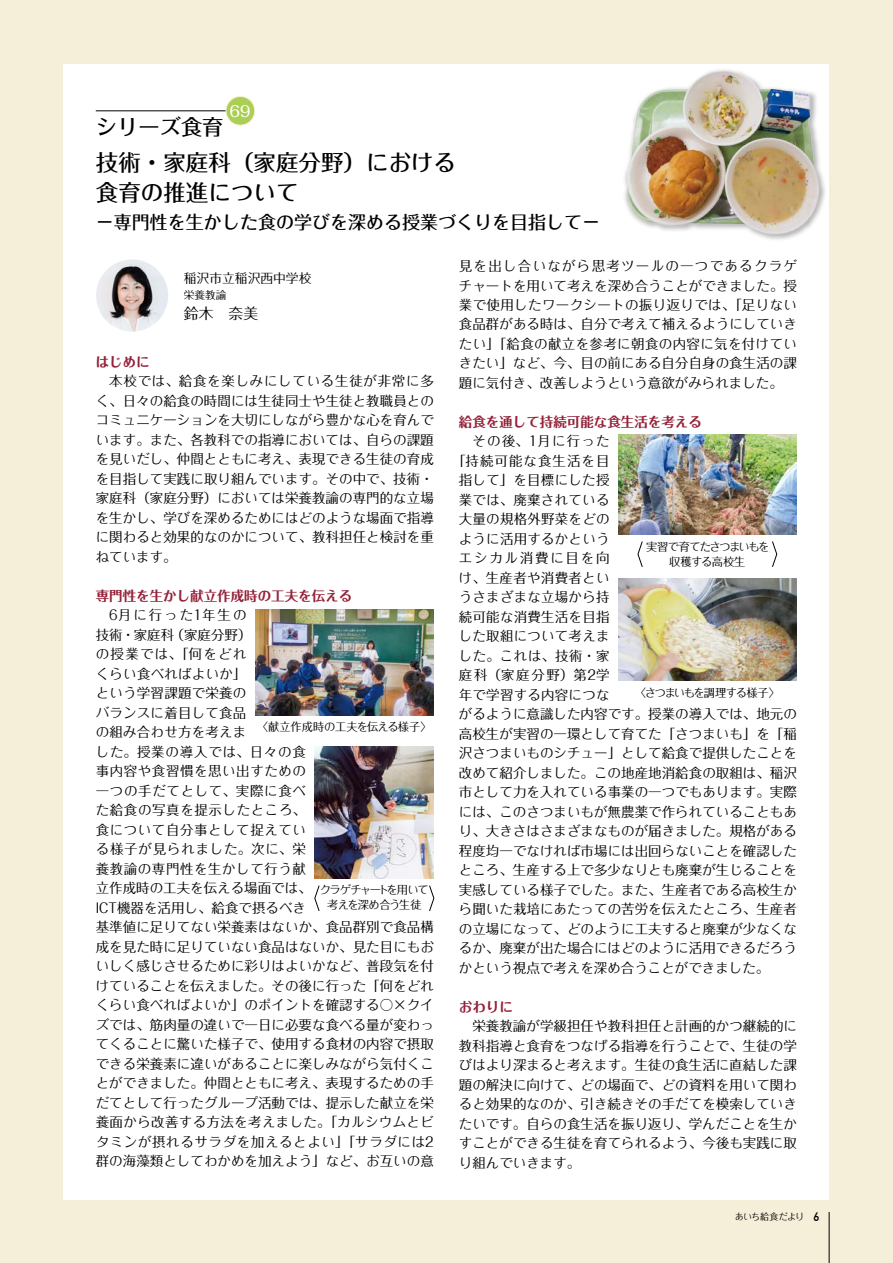
<style>
.page{position:relative;width:893px;height:1263px;background:#fff}
.page>*{position:absolute;margin:0;border:0;box-sizing:border-box;transform-origin:0 0}
.t1{font:500 22.5px/30px "Folk Pro";color:#000}
.t2{font:500 21.3px "Folk Pro";color:#000}
.t3{font:500 18px "Folk Pro";color:#000}
.t4{font:14.85px "Folk Pro";color:#000}
.t5{font:500 14.85px "Folk Pro";color:#fff}
.t6{font:13.5px/19.5px "Folk Pro";color:#000;text-align:justify}
.t7{font:700 13.5px "Folk Pro";color:#942239}
.t8{font:13.5px "Folk Pro";letter-spacing:.02em;color:#000}
.t9{font:13.5px "Folk Pro";letter-spacing:.085em;color:#000}
.t10{font:13.5px "Folk Pro";letter-spacing:.075em;color:#000}
.t11{font:13.5px "Folk Pro";letter-spacing:.125em;color:#000}
.t12{font:13.5px "Folk Pro";letter-spacing:.13em;color:#000}
.t13{font:12.75px "Folk Pro";color:#000}
.t14{font:11.4px/15px "P Folk Pro N";letter-spacing:-.1em;color:#000;text-align:center}
.t15{font:11.4px/15px "P Folk Pro N";letter-spacing:-.08em;color:#000;text-align:center}
.t16{font:11.4px "P Folk Pro N";letter-spacing:-.01em;color:#000}
.t17{font:11.4px "P Folk Pro N";letter-spacing:-.105em;color:#000}
.t18{font:10.65px "Folk Pro";color:#000}
.t19{font:9px "P Folk Pro N";letter-spacing:-.06em;color:#000}
.s1{font-family:"DIN Alternate";font-weight:700;font-size:12px}
</style>
<div class="page">
<div style="left:1px;top:0;width:892px;height:1263px;background:#f5eed8"></div>
<div style="left:64px;top:64px;width:765px;height:1135px;background:#fff"></div>
<img style="left:624px;top:71px;width:201px;height:166px">
<img style="left:96px;top:259px;width:72px;height:73px;border-radius:36px">
<hr style="left:96px;top:110px;width:132px;height:1px;background:#000">
<div style="left:226px;top:96px;width:29px;height:29px;background:#aacf54;border-radius:50%"></div>
<div style="left:225px;top:96px;width:30px;height:30px;border:1px solid #f5f0d6;border-radius:50%"></div>
<img style="left:255px;top:609px;width:179px;height:106px">
<img style="left:315px;top:746px;width:119px;height:132px">
<img style="left:618px;top:435px;width:179px;height:100px">
<img style="left:618px;top:579px;width:179px;height:102px">
<svg style="left:429px;top:885px;width:5px;height:26px"></svg>
<svg style="left:314px;top:885px;width:6px;height:26px"></svg>
<svg style="left:772px;top:541px;width:5px;height:26px"></svg>
<svg style="left:637px;top:541px;width:6px;height:26px"></svg>
<hr style="left:829px;top:1212px;width:1px;height:51px;background:#000">
<p class="t5" style="left:230px;top:99px;width:22px">69</p>
<h2 class="t2" style="left:96px;top:109px;width:129px">シリーズ食育</h2>
<h1 class="t1" style="left:96px;top:144px;width:362px">技術・家庭科（家庭分野）における食育の推進について</h1>
<h3 class="t3" style="left:96px;top:207px;width:506px">－専門性を生かした食の学びを深める授業づくりを目指して－</h3>
<p class="t13" style="left:184px;top:267px;width:129px">稲沢市立稲沢西中学校</p>
<p class="t18" style="left:184px;top:286px;width:44px">栄養教諭</p>
<p class="t4" style="left:184px;top:300px;width:76px">鈴木　奈美</p>
<p class="t7" style="left:96px;top:350px;width:55px">はじめに</p>
<p class="t6" style="left:96px;top:369px;width:340px">　本校では、給食を楽しみにしている生徒が非常に多く、日々の給食の時間には生徒同士や生徒と教職員とのコミュニケーションを大切にしながら豊かな心を育んでいます。また、各教科での指導においては、自らの課題を見いだし、仲間とともに考え、表現できる生徒の育成を目指して実践に取り組んでいます。その中で、技術・家庭科（家庭分野）においては栄養教諭の専門的な立場を生かし、学びを深めるためにはどのような場面で指導に関わると効果的なのかについて、教科担任と検討を重ねています。</p>
<p class="t7" style="left:96px;top:584px;width:258px">専門性を生かし献立作成時の工夫を伝える</p>
<p class="t6" style="left:96px;top:603px;width:340px;text-align:left">　6月に行った1年生の<br>技術・家庭科（家庭分野）<br>の授業では、「何をどれ<br>くらい食べればよいか」<br>という学習課題で栄養の<br>バランスに着目して食品<br>の組み合わせ方を考えま<br>した。授業の導入では、日々の食<br>事内容や食習慣を思い出すための<br>一つの手だてとして、実際に食べ<br>た給食の写真を提示したところ、<br>食について自分事として捉えてい<br>る様子が見られました。次に、栄<br>養教諭の専門性を生かして行う献<br>立作成時の工夫を伝える場面では、<br>ICT機器を活用し、給食で摂るべき<br>基準値に足りてない栄養素はないか、食品群別で食品構成を見た時に足りていない食品はないか、見た目にもおいしく感じさせるために彩りはよいかなど、普段気を付けていることを伝えました。その後に行った「何をどれくらい食べればよいか」のポイントを確認する○×クイズでは、筋肉量の違いで一日に必要な食べる量が変わってくることに驚いた様子で、使用する食材の内容で摂取できる栄養素に違いがあることに楽しみながら気付くことができました。仲間とともに考え、表現するための手だてとして行ったグループ活動では、提示した献立を栄養面から改善する方法を考えました。「カルシウムとビタミンが摂れるサラダを加えるとよい」「サラダには2群の海藻類としてわかめを加えよう」など、お互いの意</p>
<p class="t16" style="left:257px;top:717px;width:176px">〈献立作成時の工夫を伝える様子〉</p>
<p class="t14" style="left:320px;top:882px;width:110px">クラゲチャートを用いて考えを深め合う生徒</p>
<p class="t6" style="left:459px;top:254px;width:340px">見を出し合いながら思考ツールの一つであるクラゲチャートを用いて考えを深め合うことができました。授業で使用したワークシートの振り返りでは、「足りない食品群がある時は、自分で考えて補えるようにしていきたい」「給食の献立を参考に朝食の内容に気を付けていきたい」など、今、目の前にある自分自身の食生活の課題に気付き、改善しようという意欲がみられました。</p>
<p class="t7" style="left:459px;top:410px;width:244px">給食を通して持続可能な食生活を考える</p>
<p class="t9" style="left:459px;top:430px;width:152px">　その後、1月に行った</p>
<p class="t10" style="left:452px;top:449px;width:159px">「持続可能な食生活を目</p>
<p class="t8" style="left:459px;top:469px;width:152px">指して」を目標にした授</p>
<p class="t8" style="left:459px;top:488px;width:152px">業では、廃棄されている</p>
<p class="t6" style="left:459px;top:508px;width:152px">大量の規格外野菜をどの</p>
<p class="t6" style="left:459px;top:527px;width:152px">ように活用するかという</p>
<p class="t12" style="left:459px;top:547px;width:152px">エシカル消費に目を向</p>
<p class="t8" style="left:459px;top:566px;width:152px">け、生産者や消費者とい</p>
<p class="t6" style="left:459px;top:586px;width:152px">うさまざまな立場から持</p>
<p class="t6" style="left:459px;top:605px;width:152px">続可能な消費生活を目指</p>
<p class="t6" style="left:459px;top:625px;width:152px">した取組について考えま</p>
<p class="t6" style="left:459px;top:644px;width:152px">した。これは、技術・家</p>
<p class="t11" style="left:459px;top:664px;width:152px">庭科（家庭分野）第2学</p>
<p class="t6" style="left:459px;top:683px;width:152px">年で学習する内容につな</p>
<p class="t6" style="left:459px;top:703px;width:340px">がるように意識した内容です。授業の導入では、地元の</p>
<p class="t6" style="left:459px;top:722px;width:339px">高校生が実習の一環として育てた「さつまいも」を「稲</p>
<p class="t6" style="left:459px;top:742px;width:340px">沢さつまいものシチュー」として給食で提供したことを</p>
<p class="t6" style="left:459px;top:761px;width:340px">改めて紹介しました。この地産地消給食の取組は、稲沢</p>
<p class="t6" style="left:459px;top:781px;width:340px">市として力を入れている事業の一つでもあります。実際</p>
<p class="t6" style="left:459px;top:800px;width:340px">には、このさつまいもが無農薬で作られていることもあ</p>
<p class="t6" style="left:459px;top:820px;width:340px">り、大きさはさまざまなものが届きました。規格がある</p>
<p class="t6" style="left:459px;top:839px;width:340px">程度均一でなければ市場には出回らないことを確認した</p>
<p class="t6" style="left:459px;top:859px;width:340px">ところ、生産する上で多少なりとも廃棄が生じることを</p>
<p class="t6" style="left:459px;top:878px;width:340px">実感している様子でした。また、生産者である高校生か</p>
<p class="t6" style="left:459px;top:898px;width:340px">ら聞いた栽培にあたっての苦労を伝えたところ、生産者</p>
<p class="t6" style="left:459px;top:917px;width:340px">の立場になって、どのように工夫すると廃棄が少なくな</p>
<p class="t6" style="left:459px;top:937px;width:340px">るか、廃棄が出た場合にはどのように活用できるだろう</p>
<p class="t6" style="left:459px;top:956px;width:312px">かという視点で考えを深め合うことができました。</p>
<p class="t7" style="left:459px;top:995px;width:55px">おわりに</p>
<p class="t6" style="left:459px;top:1014px;width:340px">　栄養教諭が学級担任や教科担任と計画的かつ継続的に教科指導と食育をつなげる指導を行うことで、生徒の学びはより深まると考えます。生徒の食生活に直結した課題の解決に向けて、どの場面で、どの資料を用いて関わると効果的なのか、引き続きその手だてを模索していきたいです。自らの食生活を振り返り、学んだことを生かすことができる生徒を育てられるよう、今後も実践に取り組んでいきます。</p>
<p class="t15" style="left:646px;top:539px;width:125px">実習で育てたさつまいもを収穫する高校生</p>
<p class="t17" style="left:635px;top:683px;width:147px">〈さつまいもを調理する様子〉</p>
<p class="t19" style="left:735px;top:1208px;width:86px">あいち給食だより <span class="s1">6</span></p>
</div>
